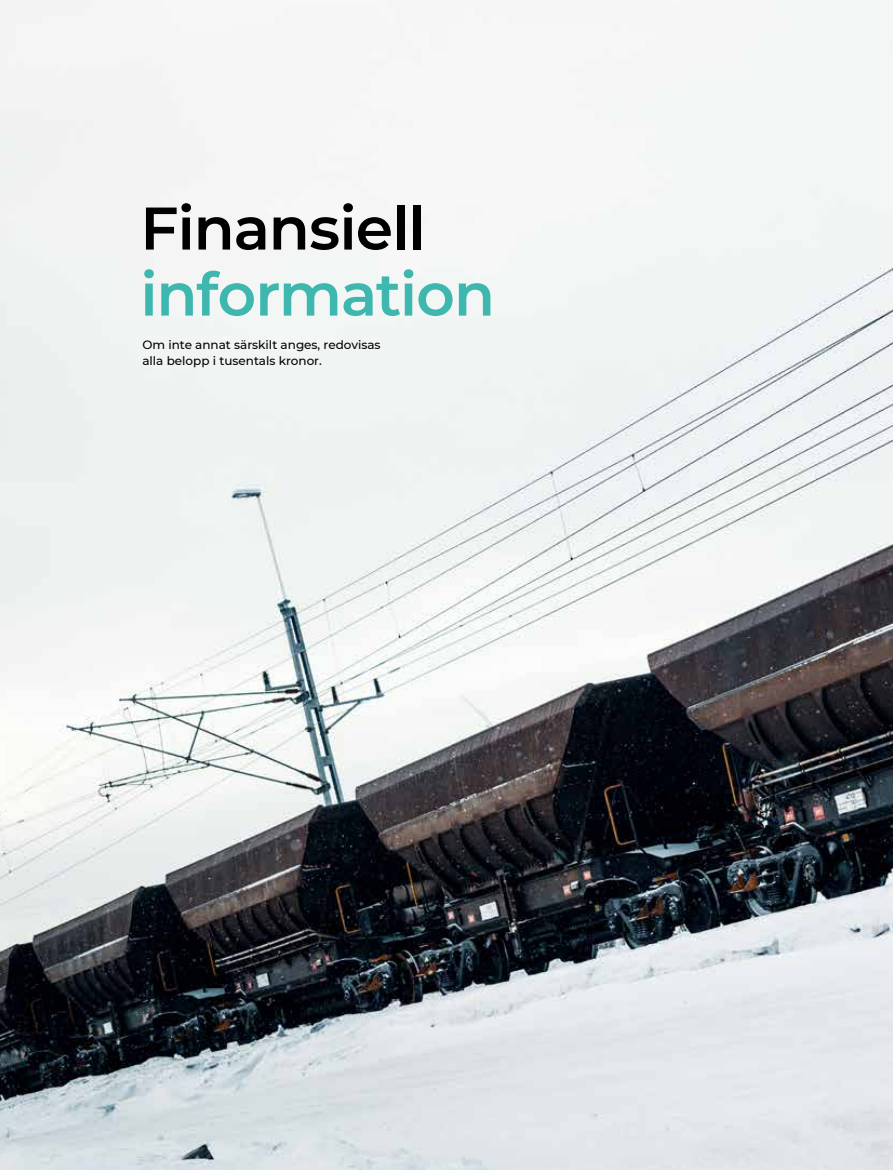
<style>
.page{position:relative;width:893px;height:1170px;background:#fff}
.page>*{position:absolute;margin:0;border:0;box-sizing:border-box;transform-origin:0 0}
.t1{font:600 60px "Montserrat";letter-spacing:-.02em;color:#3eb7af}
.t2{font:600 60px "Montserrat";letter-spacing:-.015em;color:#000}
.t3{font:500 12px/16.5px "Montserrat";color:#000}
</style>
<div class="page">
<img style="left:0;top:0;width:893px;height:1169px">
<h1 class="t2" style="left:140px;top:186px;width:287px">Finansiell</h1>
<h1 class="t1" style="left:140px;top:252px;width:356px">information</h1>
<p class="t3" style="left:142px;top:336px;width:240px">Om inte annat särskilt anges, redovisas alla belopp i tusentals kronor.</p>
</div>
